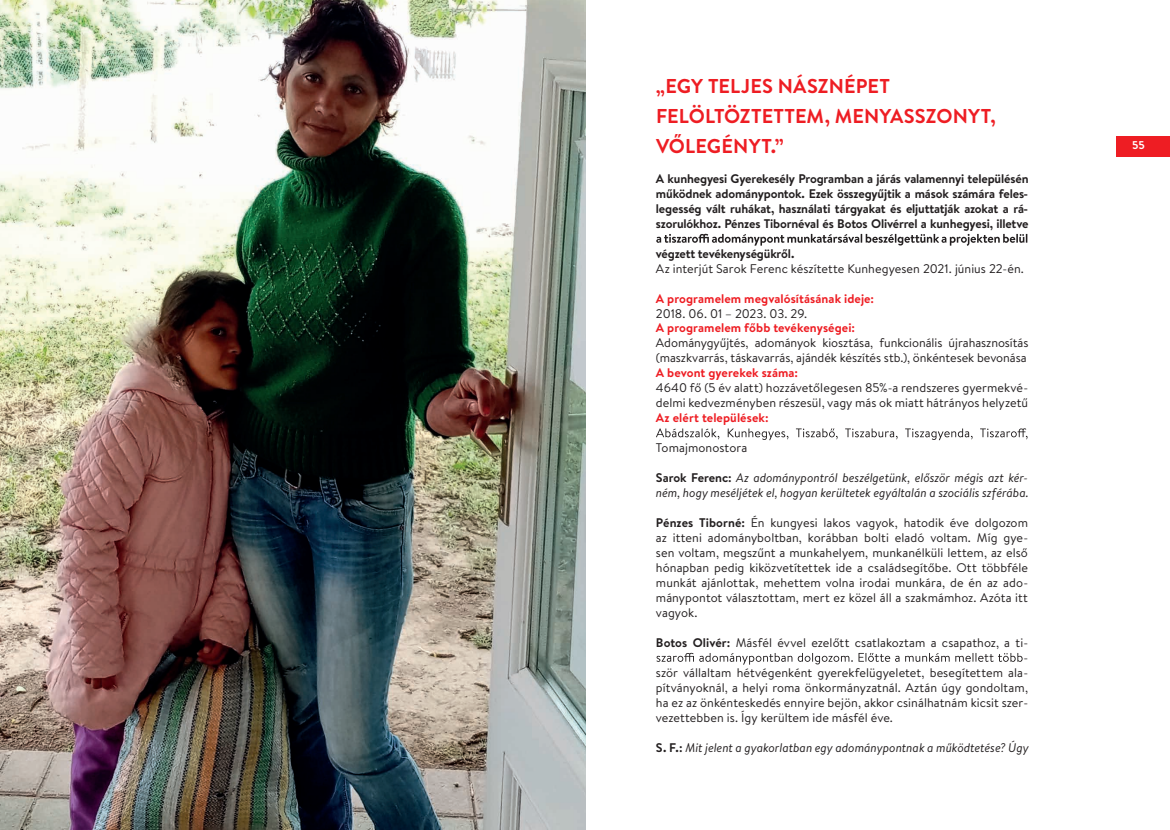
<style>
.page{position:relative;width:1170px;height:830px;background:#fff}
.page>*{position:absolute;margin:0;border:0;box-sizing:border-box;transform-origin:0 0}
.t1{font:700 20px/29.9px "Brandon Text";letter-spacing:.01em;color:#ee1d23}
.t2{font:12.5px/15px "Brandon Text";letter-spacing:.005em;color:#231f20}
.t3{font:700 12.5px/15px "Brandon Text";letter-spacing:-.015em;color:#231f20;text-align:justify}
.t4{font:italic 12.5px/15px "Brandon Text";letter-spacing:-.005em;color:#231f20}
.t5{font:700 12.5px "Brandon Text";letter-spacing:.005em;color:#ee1d23}
.t6{font:700 11.25px "Brandon Text";color:#fff}
.s1{font-weight:700;font-style:normal}
.s2{font-weight:700}
</style>
<div class="page">
<div style="left:1116px;top:136px;width:53px;height:21px;background:#ee1d23"></div>
<svg style="left:656px;top:234px;width:371px;height:12px"></svg>
<svg style="left:656px;top:428px;width:371px;height:12px"></svg>
<svg style="left:656px;top:652px;width:366px;height:12px"></svg>
<img style="left:0;top:0;width:585px;height:829px">
<h1 class="t1" style="left:656px;top:71px;width:341px">„EGY TELJES NÁSZNÉPET<br>FELÖLTÖZTETTEM, MENYASSZONYT,<br>VŐLEGÉNYT.”</h1>
<p class="t3" style="left:656px;top:171px;width:374px">A kunhegyesi Gyerekesély Programban a járás valamennyi településén működnek adománypontok. Ezek összegyűjtik a mások számára feles&shy;legesség vált ruhákat, használati tárgyakat és eljuttatják azokat a rá&shy;szorulókhoz. Pénzes Tibornéval és Botos Olivérrel a kunhegyesi, illetve</p>
<p class="t3" style="left:656px;top:245px;width:140px">végzett tevékenységükről.</p>
<p class="t2" style="left:656px;top:260px;width:369px">Az interjút Sarok Ferenc készítette Kunhegyesen 2021. június 22-én.</p>
<p class="t5" style="left:656px;top:289px;width:220px">A programelem megvalósításának ideje:</p>
<p class="t2" style="left:656px;top:305px;width:153px">2018. 06. 01 – 2023. 03. 29.</p>
<p class="t5" style="left:656px;top:319px;width:201px">A programelem főbb tevékenységei:</p>
<p class="t2" style="left:656px;top:335px;width:374px">Adománygyűjtés, adományok kiosztása, funkcionális újrahasznosítás (maszkvarrás, táskavarrás, ajándék készítés stb.), önkéntesek bevonása</p>
<p class="t5" style="left:656px;top:364px;width:144px">A bevont gyerekek száma:</p>
<p class="t2" style="left:656px;top:380px;width:374px">4640 fő (5 év alatt) hozzávetőlegesen 85%-a rendszeres gyermekvé&shy;delmi kedvezményben részesül, vagy más ok miatt hátrányos helyzetű</p>
<p class="t5" style="left:656px;top:409px;width:114px">Az elért települések:</p>
<p class="t2" style="left:656px;top:439px;width:93px">Tomajmonostora</p>
<p class="t4" style="left:656px;top:469px;width:374px"><span class="s1">Sarok Ferenc:</span> Az adománypontról beszélgetünk, először mégis azt kér&shy;ném, hogy meséljétek el, hogyan kerültetek egyáltalán a szociális szférába.</p>
<p class="t2" style="left:656px;top:514px;width:374px;text-align:justify"><span class="s2">Pénzes Tiborné:</span> Én kungyesi lakos vagyok, hatodik éve dolgozom az itteni adományboltban, korábban bolti eladó voltam. Míg gye&shy;sen voltam, megszűnt a munkahelyem, munkanélküli lettem, az első hónapban pedig kiközvetítettek ide a családsegítőbe. Ott többféle munkát ajánlottak, mehettem volna irodai munkára, de én az ado&shy;mánypontot választottam, mert ez közel áll a szakmámhoz. Azóta itt vagyok.</p>
<p class="t2" style="left:656px;top:634px;width:374px"><span class="s2">Botos Olivér:</span> Másfél évvel ezelőtt csatlakoztam a csapathoz, a ti-</p>
<p class="t2" style="left:1023px;top:649px;width:6px">-</p>
<p class="t2" style="left:656px;top:664px;width:374px">ször vállaltam hétvégenként gyerekfelügyeletet, besegítettem ala-</p>
<p class="t2" style="left:656px;top:679px;width:373px">pítványoknál, a helyi roma önkormányzatnál. Aztán úgy gondoltam,</p>
<p class="t2" style="left:656px;top:694px;width:374px">ha ez az önkénteskedés ennyire bejön, akkor csinálhatnám kicsit szer-</p>
<p class="t2" style="left:656px;top:709px;width:238px">vezettebben is. Így kerültem ide másfél éve.</p>
<p class="t4" style="left:656px;top:738px;width:374px"><span class="s1">S. F.:</span> Mit jelent a gyakorlatban egy adománypontnak a működtetése? Úgy</p>
<p class="t6" style="left:1131px;top:137px;width:14px">55</p>
</div>
